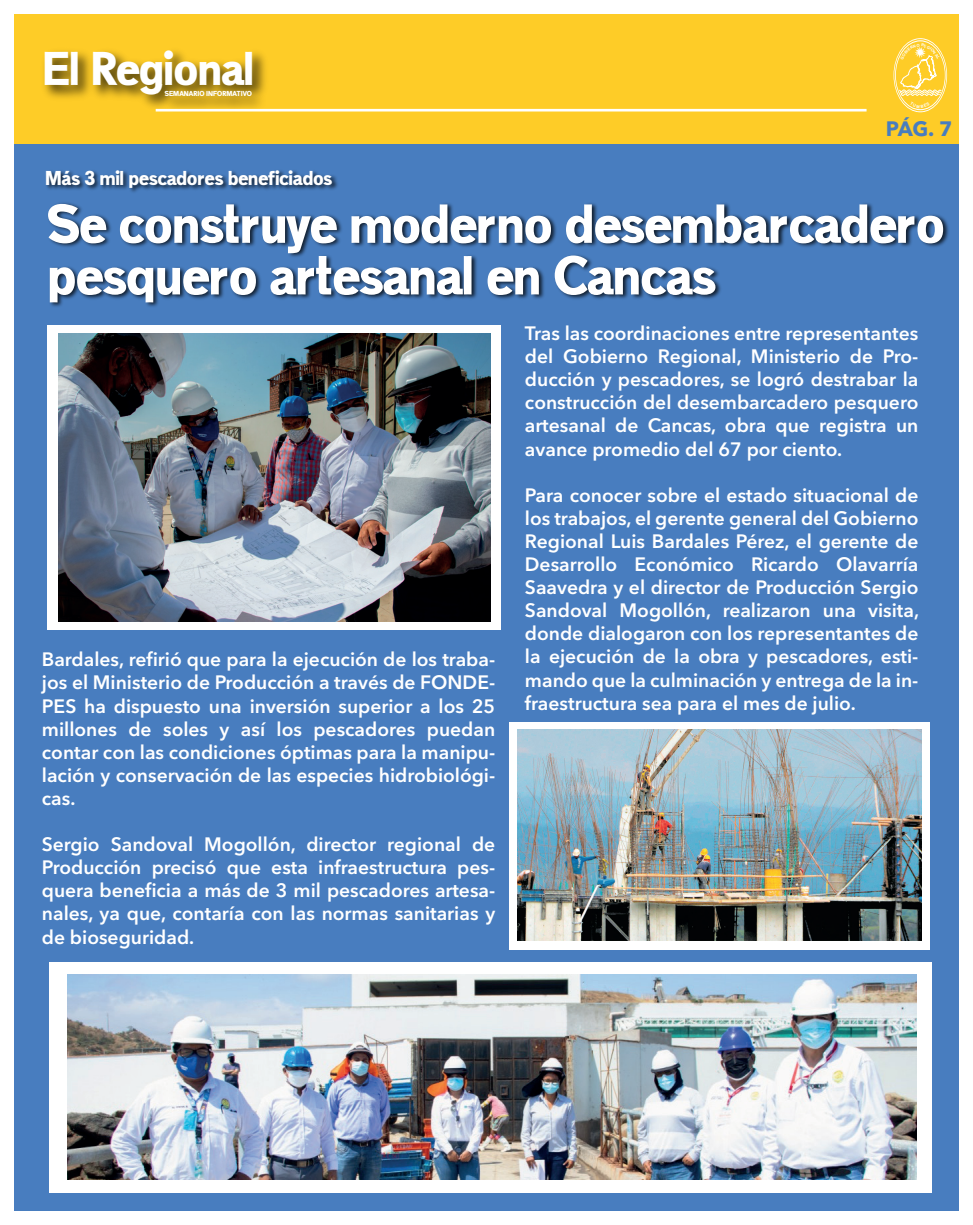
<style>
.page{position:relative;width:973px;height:1225px;background:#fff}
.page>*{position:absolute;margin:0;border:0;box-sizing:border-box;transform-origin:0 0}
.t1{font:52.5px/51.6px "Maximum Impact";color:#fff}
.t2{font:45.24px "Maximum Impact";color:#fff}
.t3{font:700 20.65px "Avenir Next LT Pro";color:#487dbf}
.t4{font:600 19.25px/23.1px "Avenir Next LT Pro";color:#fff;text-align:justify}
.t5{font:19.25px "Maximum Impact";color:#fff}
.t6{font:6.91px "Maximum Impact";color:#fff}
</style>
<div class="page">
<div style="left:14px;top:128px;width:944px;height:1083px;background:#487dbf"></div>
<div style="left:14px;top:14px;width:944px;height:129px;background:#fecc27"></div>
<img style="left:44px;top:51px;width:229px;height:61px">
<img style="left:158px;top:84px;width:114px;height:25px">
<hr style="left:156px;top:109px;width:711px;height:3px;background:#fff">
<img style="left:50px;top:194px;width:909px;height:124px">
<img style="left:46px;top:170px;width:294px;height:60px">
<div style="left:48px;top:326px;width:453px;height:304px;background:#fff"></div>
<img style="left:58px;top:333px;width:432px;height:288px">
<div style="left:509px;top:723px;width:420px;height:227px;background:#fff"></div>
<img style="left:517px;top:730px;width:404px;height:211px">
<div style="left:49px;top:963px;width:883px;height:230px;background:#fff"></div>
<img style="left:68px;top:974px;width:849px;height:205px">
<svg style="left:894px;top:38px;width:54px;height:74px"></svg>
<h2 class="t2" style="left:43px;top:41px;width:213px">El Regional</h2>
<p class="t6" style="left:165px;top:89px;width:89px">SEMANARIO INFORMATIVO</p>
<p class="t5" style="left:45px;top:166px;width:289px">Más 3 mil pescadores beneficiados</p>
<p class="t3" style="left:886px;top:116px;width:68px">PÁG. 7</p>
<h1 class="t1" style="left:48px;top:200px;width:898px">Se construye moderno desembarcadero pesquero artesanal en Cancas</h1>
<p class="t4" style="left:42px;top:648px;width:455px">Bardales, refirió que para la ejecución de los traba&shy;jos el Ministerio de Producción a través de FONDE-PES ha dispuesto una inversión superior a los 25 millones de soles y así los pescadores puedan contar con las condiciones óptimas para la manipu&shy;lación y conservación de las especies hidrobiológi&shy;cas.</p>
<p class="t4" style="left:42px;top:833px;width:455px">Sergio Sandoval Mogollón, director regional de Producción precisó que esta infraestructura pes&shy;quera beneficia a más de 3 mil pescadores artesa&shy;nales, ya que, contaría con las normas sanitarias y de bioseguridad.</p>
<p class="t4" style="left:525px;top:322px;width:395px">Tras las coordinaciones entre representantes del Gobierno Regional, Ministerio de Pro&shy;ducción y pescadores, se logró destrabar la construcción del desembarcadero pesquero artesanal de Cancas, obra que registra un avance promedio del 67 por ciento.</p>
<p class="t4" style="left:525px;top:483px;width:396px">Para conocer sobre el estado situacional de los trabajos, el gerente general del Gobierno Regional Luis Bardales Pérez, el gerente de Desarrollo Económico Ricardo Olavarría Saavedra y el director de Producción Sergio Sandoval Mogollón, realizaron una visita, donde dialogaron con los representantes de la ejecución de la obra y pescadores, esti&shy;mando que la culminación y entrega de la in&shy;fraestructura sea para el mes de julio.</p>
</div>
